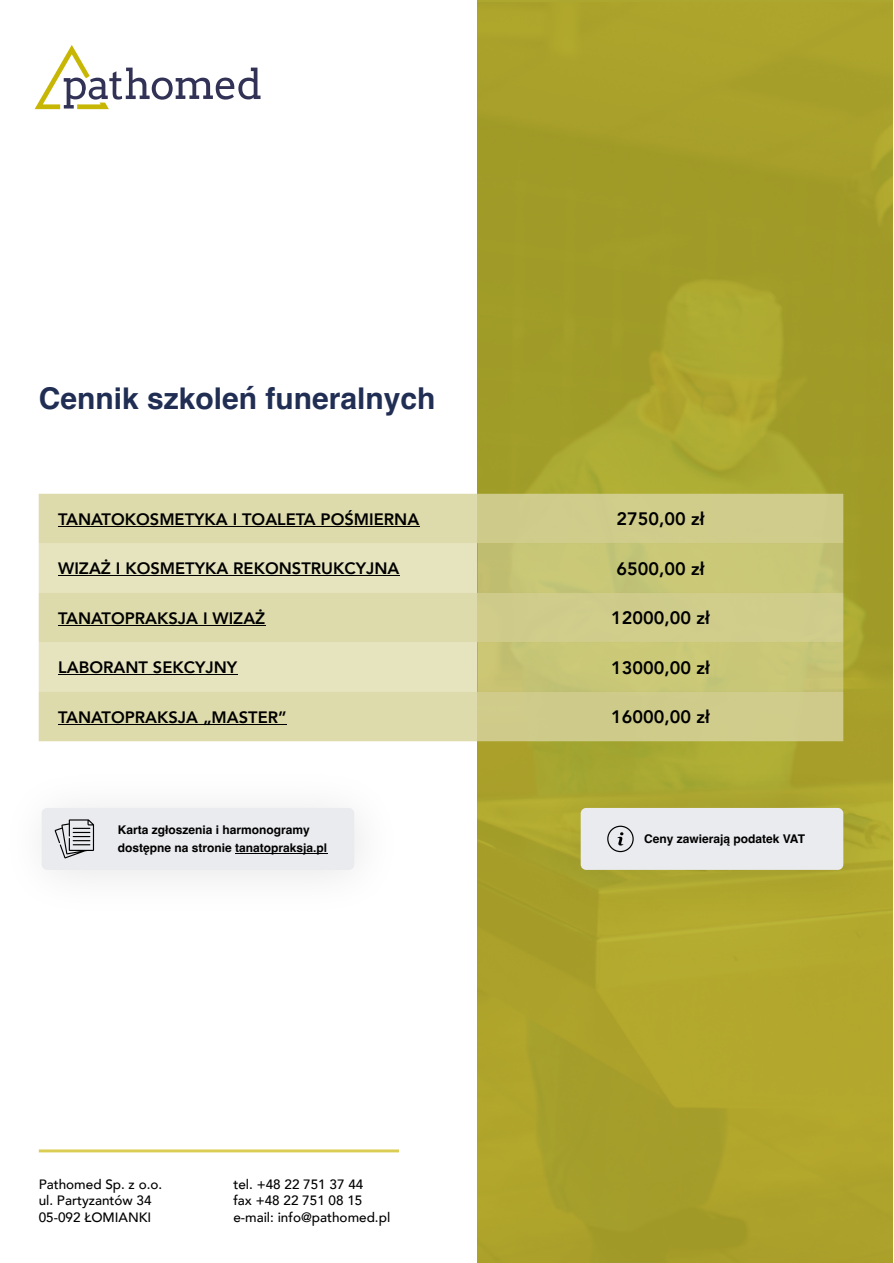
<style>
.page{position:relative;width:894px;height:1263px;background:#fff}
.page>*{position:absolute;margin:0;border:0;box-sizing:border-box;transform-origin:0 0}
.t1{font:700 30px "Helvetica";color:#212e54}
.t2{font:800 18px "Avenir";color:#000}
.t3{font:800 16.5px "Avenir";color:#000}
.t4{font:500 13.5px/16.2px "Avenir";color:#000}
.t5{font:700 12px/18px "Helvetica";color:#000}
</style>
<div class="page">
<img style="left:478px;top:2px;width:415px;height:1261px">
<svg style="left:39px;top:494px;width:804px;height:247px;background:#d6d39c"></svg>
<svg style="left:39px;top:543px;width:439px;height:149px;background:#e2e0b8"></svg>
<svg style="left:478px;top:543px;width:365px;height:149px;background:#cac87d"></svg>
<hr style="left:58px;top:526px;width:361px;height:1px;background:#000">
<hr style="left:58px;top:575px;width:341px;height:1px;background:#000">
<hr style="left:58px;top:625px;width:207px;height:1px;background:#000">
<hr style="left:58px;top:674px;width:179px;height:1px;background:#000">
<hr style="left:58px;top:724px;width:229px;height:1px;background:#000">
<svg style="left:34px;top:45px;width:227px;height:65px"></svg>
<hr style="left:39px;top:1149px;width:360px;height:3px;background:#d9cd53">
<div style="left:42px;top:808px;width:312px;height:62px;background:#eaebef;border-radius:5px"></div>
<hr style="left:235px;top:853px;width:92px;height:1px;background:#000">
<svg style="left:55px;top:819px;width:39px;height:39px"></svg>
<img style="left:549px;top:774px;width:333px;height:136px">
<div style="left:581px;top:808px;width:262px;height:62px;background:#eaebef;border-radius:5px"></div>
<svg style="left:607px;top:826px;width:27px;height:26px"></svg>
<h1 class="t1" style="left:39px;top:387px;width:398px">Cennik szkoleń funeralnych</h1>
<p class="t3" style="left:58px;top:508px;width:363px">TANATOKOSMETYKA I TOALETA POŚMIERNA</p>
<p class="t2" style="left:617px;top:507px;width:89px">2750,00 zł</p>
<p class="t3" style="left:58px;top:558px;width:343px">WIZAŻ I KOSMETYKA REKONSTRUKCYJNA</p>
<p class="t2" style="left:617px;top:557px;width:89px">6500,00 zł</p>
<p class="t3" style="left:58px;top:607px;width:209px">TANATOPRAKSJA I WIZAŻ</p>
<p class="t2" style="left:611px;top:606px;width:100px">12000,00 zł</p>
<p class="t3" style="left:58px;top:657px;width:181px">LABORANT SEKCYJNY</p>
<p class="t2" style="left:611px;top:656px;width:100px">13000,00 zł</p>
<p class="t3" style="left:58px;top:706px;width:230px">TANATOPRAKSJA „MASTER”</p>
<p class="t2" style="left:611px;top:705px;width:100px">16000,00 zł</p>
<p class="t5" style="left:118px;top:822px;width:211px">Karta zgłoszenia i harmonogramy dostępne na stronie tanatopraksja.pl</p>
<p class="t5" style="left:644px;top:831px;width:162px">Ceny zawierają podatek VAT</p>
<p class="t4" style="left:39px;top:1177px;width:125px">Pathomed Sp. z o.o. ul. Partyzantów 34<br>05-092 ŁOMIANKI</p>
<p class="t4" style="left:233px;top:1177px;width:158px">tel. +48 22 751 37 44<br>fax +48 22 751 08 15 e-mail: info@pathomed.pl</p>
</div>
